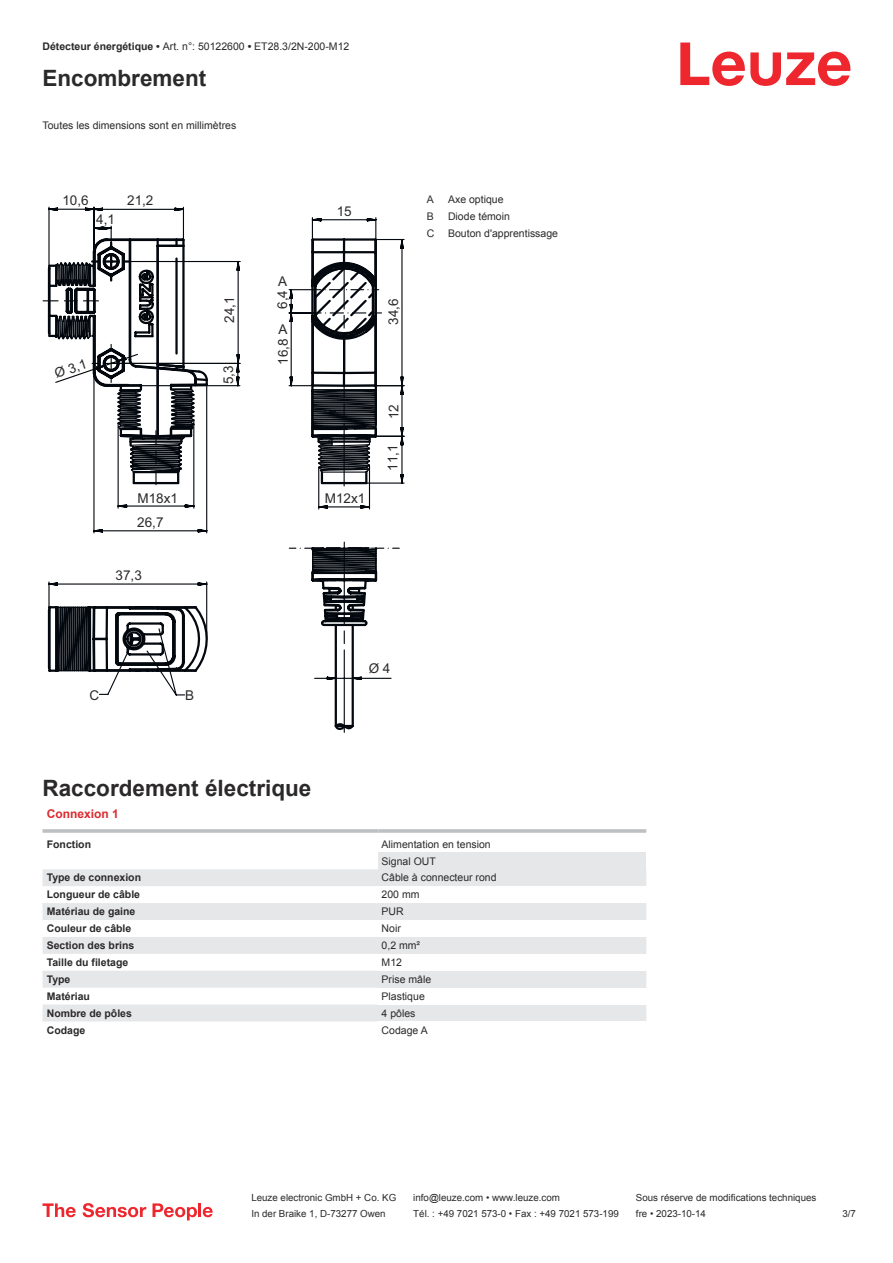
<style>
.page{position:relative;width:893px;height:1263px;background:#fff}
.page>*{position:absolute;margin:0;border:0;box-sizing:border-box;transform-origin:0 0}
.t1{font:700 22.5px "Arial";color:#2b292a}
.t2{font:13.5px "Arial";color:#2b292a}
.t3{font:700 12px "Arial";color:#db2a30}
.t4{font:10.5px/17px "Arial";color:#2b292a}
.t5{font:700 10.5px "Arial";color:#2b292a}
.t6{font:9.75px "Arial";color:#2b292a}
.s1{font-weight:700}
</style>
<div class="page">
<svg style="left:680px;top:43px;width:170px;height:43px"></svg>
<hr style="left:378px;top:829px;width:268px;height:4px;background:#bdbfc1">
<div style="left:378px;top:852px;width:268px;height:17px;background:#e6e7e9"></div>
<div style="left:378px;top:869px;width:268px;height:17px;background:#e6e7e9"></div>
<div style="left:378px;top:903px;width:268px;height:17px;background:#e6e7e9"></div>
<div style="left:378px;top:937px;width:268px;height:17px;background:#e6e7e9"></div>
<div style="left:378px;top:971px;width:268px;height:17px;background:#e6e7e9"></div>
<div style="left:378px;top:1004px;width:268px;height:17px;background:#e6e7e9"></div>
<svg style="left:43px;top:1203px;width:33px;height:14px"></svg>
<svg style="left:83px;top:1203px;width:63px;height:14px"></svg>
<svg style="left:153px;top:1203px;width:44px;height:17px"></svg>
<hr style="left:198px;top:1203px;width:3px;height:14px;background:#ed272d">
<svg style="left:203px;top:1207px;width:10px;height:10px"></svg>
<svg style="left:48px;top:206px;width:136px;height:7px"></svg>
<svg style="left:379px;top:239px;width:26px;height:440px"></svg>
<svg style="left:43px;top:213px;width:336px;height:809px"></svg>
<p class="t4" style="left:43px;top:39px;width:308px"><span class="s1">Détecteur énergétique •</span> Art. n°: 50122600 <span class="s1">•</span> ET28.3/2N-200-M12</p>
<h1 class="t1" style="left:43px;top:70px;width:165px">Encombrement</h1>
<p class="t4" style="left:43px;top:117px;width:195px">Toutes les dimensions sont en millimètres</p>
<p class="t2" style="left:62px;top:195px;width:28px">10,6</p>
<p class="t2" style="left:96px;top:214px;width:20px">4,1</p>
<p class="t2" style="left:127px;top:195px;width:28px">21,2</p>
<p class="t2" style="left:337px;top:206px;width:17px">15</p>
<p class="t2" style="left:53px;top:369px;width:35px;rotate:-19deg">Ø 3,1</p>
<p class="t2" style="left:224px;top:323px;width:28px;rotate:-90deg">24,1</p>
<p class="t2" style="left:223px;top:384px;width:20px;rotate:-90deg">5,3</p>
<p class="t2" style="left:278px;top:276px;width:11px">A</p>
<p class="t2" style="left:277px;top:309px;width:20px;rotate:-90deg">6,4</p>
<p class="t2" style="left:388px;top:325px;width:28px;rotate:-90deg">34,6</p>
<p class="t2" style="left:278px;top:324px;width:11px">A</p>
<p class="t2" style="left:278px;top:365px;width:28px;rotate:-90deg">16,8</p>
<p class="t2" style="left:388px;top:419px;width:17px;rotate:-90deg">12</p>
<p class="t2" style="left:387px;top:471px;width:28px;rotate:-90deg">11,1</p>
<p class="t2" style="left:137px;top:493px;width:42px">M18x1</p>
<p class="t2" style="left:325px;top:493px;width:42px">M12x1</p>
<p class="t2" style="left:137px;top:517px;width:28px">26,7</p>
<p class="t2" style="left:116px;top:570px;width:28px">37,3</p>
<p class="t4" style="left:427px;top:192px;width:9px">A</p>
<p class="t4" style="left:448px;top:192px;width:57px">Axe optique</p>
<p class="t4" style="left:427px;top:209px;width:9px">B</p>
<p class="t4" style="left:448px;top:209px;width:63px">Diode témoin</p>
<p class="t4" style="left:427px;top:226px;width:9px">C</p>
<p class="t4" style="left:448px;top:226px;width:111px">Bouton d'apprentissage</p>
<p class="t2" style="left:90px;top:690px;width:11px">C</p>
<p class="t2" style="left:185px;top:690px;width:11px">B</p>
<p class="t2" style="left:369px;top:663px;width:23px">Ø 4</p>
<h1 class="t1" style="left:43px;top:780px;width:270px">Raccordement électrique</h1>
<p class="t3" style="left:47px;top:810px;width:74px">Connexion 1</p>
<p class="t5" style="left:47px;top:840px;width:46px">Fonction</p>
<p class="t4" style="left:382px;top:836px;width:111px">Alimentation en tension<br>Signal OUT</p>
<p class="t5" style="left:47px;top:874px;width:96px">Type de connexion</p>
<p class="t4" style="left:382px;top:870px;width:116px">Câble à connecteur rond</p>
<p class="t5" style="left:47px;top:891px;width:95px">Longueur de câble</p>
<p class="t4" style="left:382px;top:887px;width:39px">200 mm</p>
<p class="t5" style="left:47px;top:908px;width:90px">Matériau de gaine</p>
<p class="t4" style="left:382px;top:904px;width:24px">PUR</p>
<p class="t5" style="left:47px;top:924px;width:86px">Couleur de câble</p>
<p class="t4" style="left:382px;top:921px;width:21px">Noir</p>
<p class="t5" style="left:47px;top:941px;width:89px">Section des brins</p>
<p class="t4" style="left:382px;top:938px;width:40px">0,2 mm²</p>
<p class="t5" style="left:47px;top:958px;width:83px">Taille du filetage</p>
<p class="t4" style="left:382px;top:955px;width:22px">M12</p>
<p class="t5" style="left:47px;top:975px;width:25px">Type</p>
<p class="t4" style="left:382px;top:972px;width:51px">Prise mâle</p>
<p class="t5" style="left:47px;top:992px;width:45px">Matériau</p>
<p class="t4" style="left:382px;top:989px;width:45px">Plastique</p>
<p class="t5" style="left:47px;top:1009px;width:87px">Nombre de pôles</p>
<p class="t4" style="left:382px;top:1005px;width:35px">4 pôles</p>
<p class="t5" style="left:47px;top:1026px;width:40px">Codage</p>
<p class="t4" style="left:382px;top:1022px;width:48px">Codage A</p>
<p class="t6" style="left:251px;top:1194px;width:146px">Leuze electronic GmbH + Co. KG</p>
<p class="t6" style="left:413px;top:1194px;width:148px">info@leuze.com • www.leuze.com</p>
<p class="t6" style="left:636px;top:1194px;width:182px">Sous réserve de modifications techniques</p>
<p class="t6" style="left:251px;top:1210px;width:136px">In der Braike 1, D-73277 Owen</p>
<p class="t6" style="left:413px;top:1210px;width:207px">Tél. : +49 7021 573-0 • Fax : +49 7021 573-199</p>
<p class="t6" style="left:636px;top:1210px;width:72px">fre • 2023-10-14</p>
<p class="t6" style="left:842px;top:1210px;width:15px">3 /7</p>
</div>
